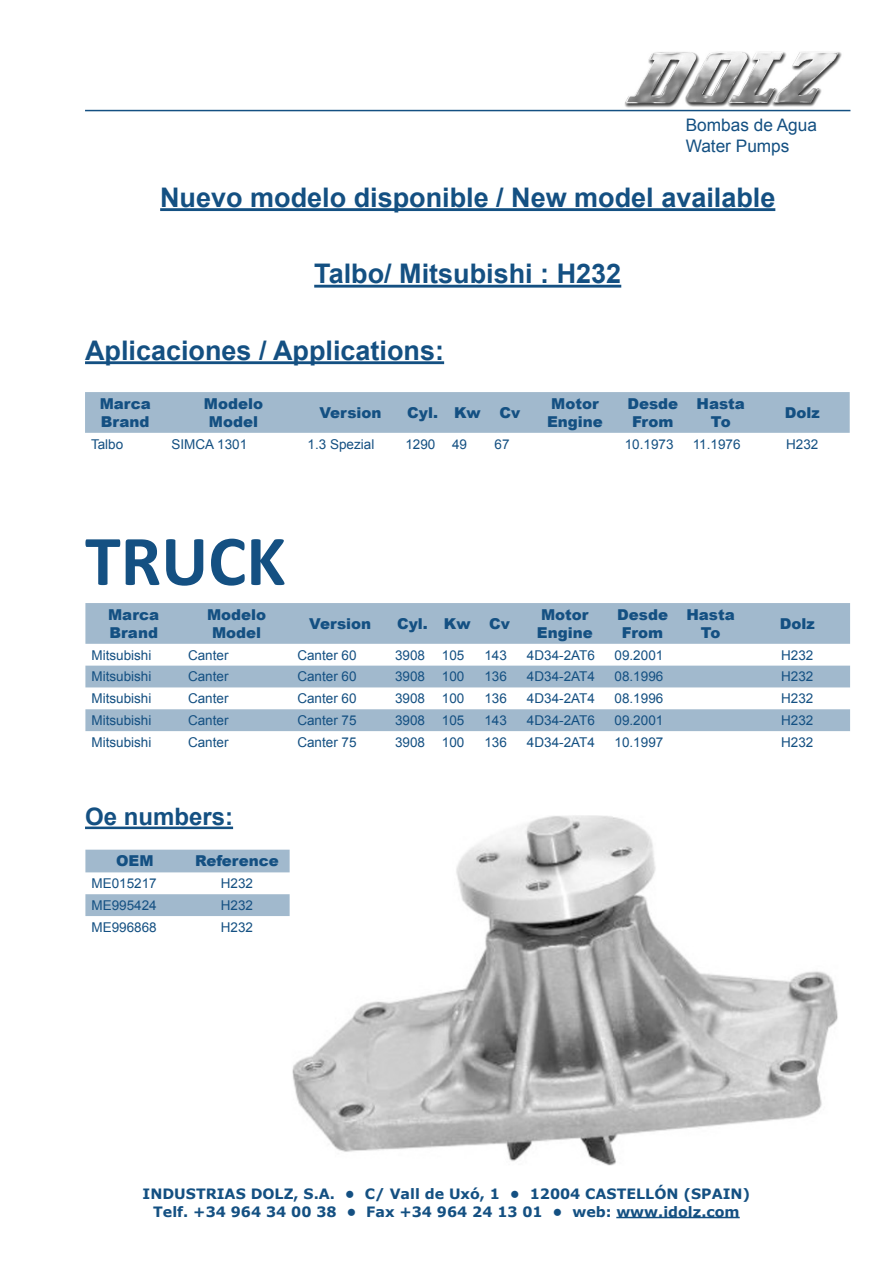
<style>
.page{position:relative;width:893px;height:1263px;background:#fff}
.page>*{position:absolute;margin:0;border:0;box-sizing:border-box;transform-origin:0 0}
.t1{font:700 72px "Calibri";color:#145082}
.t2{font:700 27px "Arial";color:#145082}
.t3{font:700 24px "Arial";color:#145082}
.t4{font:17.25px "Arial";color:#145082}
.t5{font:900 15px/18px "Arial";color:#145082;text-align:center}
.t6{font:700 14.25px/17.1px "Verdana";color:#145082;text-align:center}
.t7{font:13.5px "Arial";color:#145082}
</style>
<div class="page">
<img style="left:610px;top:51px;width:240px;height:61px">
<hr style="left:85px;top:110px;width:765px;height:1px;background:#145082">
<hr style="left:160px;top:208px;width:615px;height:3px;background:#145082">
<hr style="left:85px;top:361px;width:359px;height:3px;background:#145082">
<hr style="left:616px;top:1217px;width:124px;height:1px;background:#145082">
<hr style="left:314px;top:285px;width:307px;height:3px;background:#145082">
<hr style="left:85px;top:826px;width:148px;height:3px;background:#145082">
<img style="left:292px;top:815px;width:546px;height:351px">
<div style="left:85px;top:392px;width:765px;height:41px;background:#a1b9cd"></div>
<svg style="left:85px;top:850px;width:205px;height:66px"></svg>
<svg style="left:85px;top:603px;width:765px;height:128px;fill:#a1b9cd"></svg>
<p class="t4" style="left:686px;top:113px;width:133px">Bombas de Agua</p>
<p class="t4" style="left:686px;top:134px;width:105px">Water Pumps</p>
<h2 class="t2" style="left:160px;top:179px;width:617px">Nuevo modelo disponible / New model available</h2>
<p class="t2" style="left:314px;top:256px;width:309px">Talbo/ Mitsubishi : H232</p>
<h2 class="t2" style="left:85px;top:332px;width:361px">Aplicaciones / Applications:</h2>
<p class="t5" style="left:100px;top:394px;width:53px;text-align:left">Marca<br>Brand</p>
<p class="t5" style="left:204px;top:394px;width:61px">Modelo<br>Model</p>
<p class="t5" style="left:319px;top:403px;width:64px">Version</p>
<p class="t5" style="left:407px;top:403px;width:32px">Cyl.</p>
<p class="t5" style="left:454px;top:403px;width:28px">Kw</p>
<p class="t5" style="left:499px;top:403px;width:22px">Cv</p>
<p class="t5" style="left:547px;top:394px;width:57px;text-align:left">Motor<br>Engine</p>
<p class="t5" style="left:627px;top:394px;width:52px">Desde<br>From</p>
<p class="t5" style="left:697px;top:394px;width:50px">Hasta<br>To</p>
<p class="t5" style="left:785px;top:403px;width:37px">Dolz</p>
<p class="t7" style="left:91px;top:435px;width:34px">Talbo</p>
<p class="t7" style="left:171px;top:435px;width:77px">SIMCA 1301</p>
<p class="t7" style="left:308px;top:435px;width:68px">1.3 Spezial</p>
<p class="t7" style="left:405px;top:435px;width:32px">1290</p>
<p class="t7" style="left:452px;top:435px;width:17px">49</p>
<p class="t7" style="left:495px;top:435px;width:17px">67</p>
<p class="t7" style="left:625px;top:435px;width:50px">10.1973</p>
<p class="t7" style="left:693px;top:435px;width:49px">11.1976</p>
<p class="t7" style="left:786px;top:435px;width:34px">H232</p>
<p class="t1" style="left:85px;top:515px;width:202px">TRUCK</p>
<p class="t5" style="left:108px;top:605px;width:53px;text-align:left">Marca<br>Brand</p>
<p class="t5" style="left:207px;top:605px;width:61px">Modelo<br>Model</p>
<p class="t5" style="left:309px;top:614px;width:64px">Version</p>
<p class="t5" style="left:397px;top:614px;width:32px">Cyl.</p>
<p class="t5" style="left:444px;top:614px;width:28px">Kw</p>
<p class="t5" style="left:489px;top:614px;width:22px">Cv</p>
<p class="t5" style="left:537px;top:605px;width:57px;text-align:left">Motor<br>Engine</p>
<p class="t5" style="left:617px;top:605px;width:52px">Desde<br>From</p>
<p class="t5" style="left:686px;top:605px;width:50px">Hasta<br>To</p>
<p class="t5" style="left:780px;top:614px;width:37px">Dolz</p>
<p class="t7" style="left:91px;top:646px;width:62px">Mitsubishi</p>
<p class="t7" style="left:188px;top:646px;width:42px">Canter</p>
<p class="t7" style="left:297px;top:646px;width:61px">Canter 60</p>
<p class="t7" style="left:395px;top:646px;width:32px">3908</p>
<p class="t7" style="left:442px;top:646px;width:24px">105</p>
<p class="t7" style="left:484px;top:646px;width:24px">143</p>
<p class="t7" style="left:527px;top:646px;width:70px">4D34-2AT6</p>
<p class="t7" style="left:615px;top:646px;width:50px">09.2001</p>
<p class="t7" style="left:781px;top:646px;width:34px">H232</p>
<p class="t7" style="left:91px;top:668px;width:62px">Mitsubishi</p>
<p class="t7" style="left:188px;top:668px;width:42px">Canter</p>
<p class="t7" style="left:297px;top:668px;width:61px">Canter 60</p>
<p class="t7" style="left:395px;top:668px;width:32px">3908</p>
<p class="t7" style="left:442px;top:668px;width:24px">100</p>
<p class="t7" style="left:484px;top:668px;width:24px">136</p>
<p class="t7" style="left:527px;top:668px;width:70px">4D34-2AT4</p>
<p class="t7" style="left:615px;top:668px;width:50px">08.1996</p>
<p class="t7" style="left:781px;top:668px;width:34px">H232</p>
<p class="t7" style="left:91px;top:690px;width:62px">Mitsubishi</p>
<p class="t7" style="left:188px;top:690px;width:42px">Canter</p>
<p class="t7" style="left:297px;top:690px;width:61px">Canter 60</p>
<p class="t7" style="left:395px;top:690px;width:32px">3908</p>
<p class="t7" style="left:442px;top:690px;width:24px">100</p>
<p class="t7" style="left:484px;top:690px;width:24px">136</p>
<p class="t7" style="left:527px;top:690px;width:70px">4D34-2AT4</p>
<p class="t7" style="left:615px;top:690px;width:50px">08.1996</p>
<p class="t7" style="left:781px;top:690px;width:34px">H232</p>
<p class="t7" style="left:91px;top:711px;width:62px">Mitsubishi</p>
<p class="t7" style="left:188px;top:711px;width:42px">Canter</p>
<p class="t7" style="left:297px;top:711px;width:61px">Canter 75</p>
<p class="t7" style="left:395px;top:711px;width:32px">3908</p>
<p class="t7" style="left:442px;top:711px;width:24px">105</p>
<p class="t7" style="left:484px;top:711px;width:24px">143</p>
<p class="t7" style="left:527px;top:711px;width:70px">4D34-2AT6</p>
<p class="t7" style="left:615px;top:711px;width:50px">09.2001</p>
<p class="t7" style="left:781px;top:711px;width:34px">H232</p>
<p class="t7" style="left:91px;top:733px;width:62px">Mitsubishi</p>
<p class="t7" style="left:188px;top:733px;width:42px">Canter</p>
<p class="t7" style="left:297px;top:733px;width:61px">Canter 75</p>
<p class="t7" style="left:395px;top:733px;width:32px">3908</p>
<p class="t7" style="left:442px;top:733px;width:24px">100</p>
<p class="t7" style="left:484px;top:733px;width:24px">136</p>
<p class="t7" style="left:527px;top:733px;width:70px">4D34-2AT4</p>
<p class="t7" style="left:615px;top:733px;width:50px">10.1997</p>
<p class="t7" style="left:781px;top:733px;width:34px">H232</p>
<p class="t3" style="left:85px;top:801px;width:150px">Oe numbers:</p>
<p class="t5" style="left:116px;top:851px;width:39px">OEM</p>
<p class="t5" style="left:195px;top:851px;width:85px">Reference</p>
<p class="t7" style="left:91px;top:875px;width:67px">ME015217</p>
<p class="t7" style="left:221px;top:875px;width:34px">H232</p>
<p class="t7" style="left:91px;top:896px;width:67px">ME995424</p>
<p class="t7" style="left:221px;top:896px;width:34px">H232</p>
<p class="t7" style="left:91px;top:918px;width:67px">ME996868</p>
<p class="t7" style="left:221px;top:918px;width:34px">H232</p>
<p class="t6" style="left:143px;top:1185px;width:609px">INDUSTRIAS DOLZ, S.A. • C/ Vall de Uxó, 1 • 12004 CASTELLÓN (SPAIN)<br>Telf. +34 964 34 00 38 • Fax +34 964 24 13 01 • web: www.idolz.com</p>
</div>
